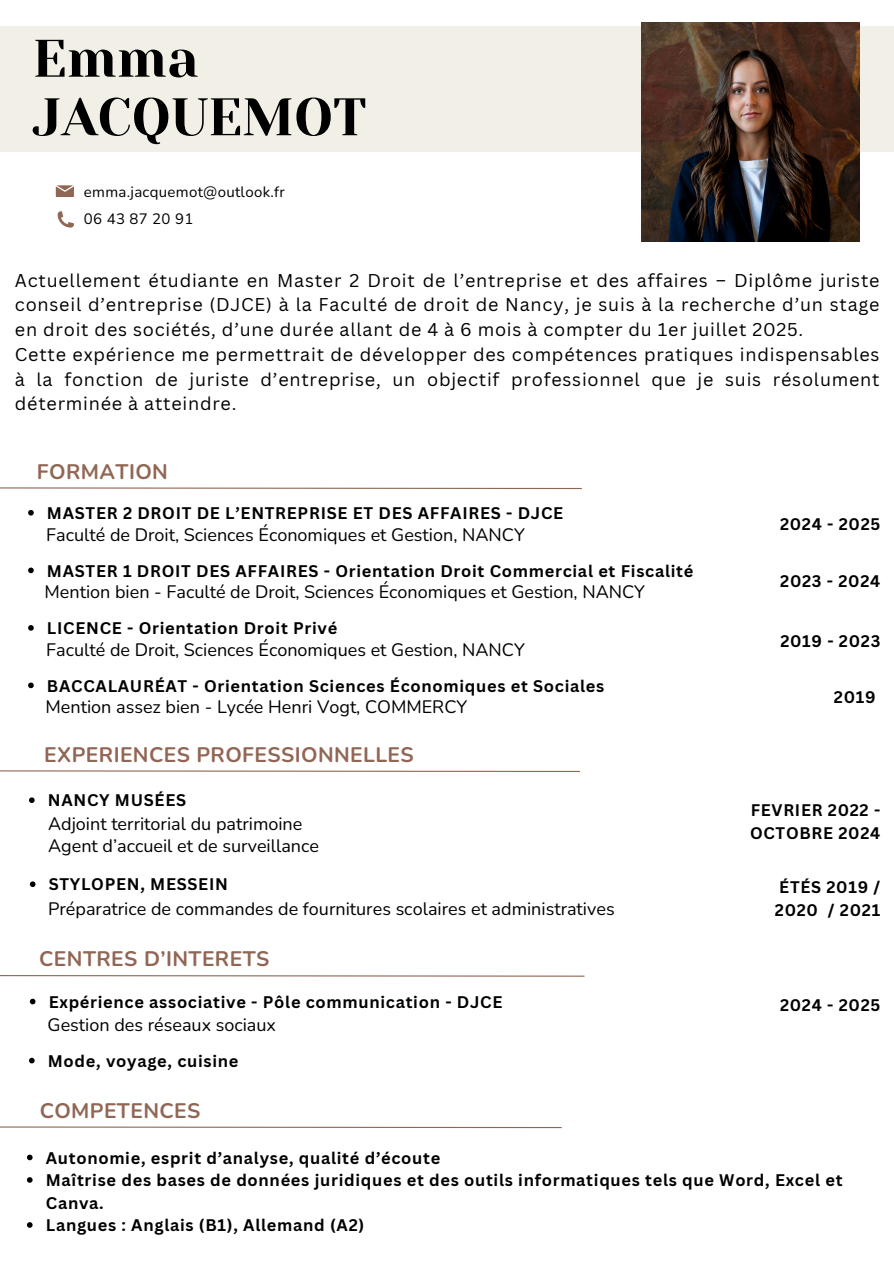
<style>
.page{position:relative;width:894px;height:1264px;background:#fff}
.page>*{position:absolute;margin:0;border:0;box-sizing:border-box;transform-origin:0 0}
.t1{font:52.65px/58.5px "Yeseva One";color:#000}
.t2{font:700 21px "Nunito";letter-spacing:.02em;color:#916654}
.t3{font:18px/24.8px "Canva Sans";letter-spacing:.045em;color:#000}
.t4{font:18px/22.5px "Nunito";color:#000}
.t5{font:700 16.35px/22.5px "Canva Sans";letter-spacing:.045em;color:#000}
.t6{font:15px "Nunito";letter-spacing:.02em;color:#000}
</style>
<div class="page">
<svg style="left:0;top:487px;width:582px;height:2px"></svg>
<svg style="left:56px;top:185px;width:18px;height:11px"></svg>
<svg style="left:58px;top:211px;width:15px;height:16px"></svg>
<svg style="left:0;top:770px;width:580px;height:2px"></svg>
<svg style="left:0;top:975px;width:585px;height:2px"></svg>
<svg style="left:0;top:1126px;width:562px;height:2px"></svg>
<div style="left:0;top:26px;width:893px;height:126px;background:#f2efe7"></div>
<svg style="left:28px;top:510px;width:6px;height:5px"></svg>
<svg style="left:28px;top:567px;width:6px;height:6px"></svg>
<svg style="left:28px;top:625px;width:6px;height:5px"></svg>
<svg style="left:28px;top:682px;width:6px;height:6px"></svg>
<svg style="left:29px;top:797px;width:6px;height:6px"></svg>
<svg style="left:30px;top:881px;width:5px;height:6px"></svg>
<svg style="left:30px;top:998px;width:5px;height:6px"></svg>
<img style="left:641px;top:22px;width:218px;height:219px">
<svg style="left:27px;top:1154px;width:6px;height:6px"></svg>
<svg style="left:27px;top:1177px;width:6px;height:5px"></svg>
<svg style="left:27px;top:1222px;width:6px;height:5px"></svg>
<svg style="left:29px;top:1057px;width:6px;height:6px"></svg>
<p class="t1" style="left:33px;top:30px;width:335px">Emma<br>JACQUEMOT</p>
<p class="t6" style="left:84px;top:182px;width:202px">emma.jacquemot@outlook.fr</p>
<h1 class="t6" style="left:84px;top:209px;width:111px">06 43 87 20 91</h1>
<h2 class="t3" style="left:15px;top:267px;width:865px">Actuellement étudiante en Master 2 Droit de l’entreprise et des affaires – Diplôme juriste conseil d’entreprise (DJCE) à la Faculté de droit de Nancy, je suis à la recherche d’un stage en droit des sociétés, d’une durée allant de 4 à 6 mois à compter du 1er juillet 2025.<br>Cette expérience me permettrait de développer des compétences pratiques indispensables à la fonction de juriste d’entreprise, un objectif professionnel que je suis résolument déterminée à atteindre.</h2>
<p class="t2" style="left:37px;top:458px;width:132px">FORMATION</p>
<p class="t5" style="left:47px;top:501px;width:517px">MASTER 2 DROIT DE L’ENTREPRISE ET DES AFFAIRES - DJCE</p>
<h5 class="t4" style="left:46px;top:523px;width:480px">Faculté de Droit, Sciences Économiques et Gestion, NANCY</h5>
<h2 class="t5" style="left:779px;top:513px;width:102px">2024 - 2025</h2>
<p class="t5" style="left:47px;top:559px;width:647px">MASTER 1 DROIT DES AFFAIRES - Orientation Droit Commercial et Fiscalité</p>
<h5 class="t4" style="left:45px;top:581px;width:601px">Mention bien - Faculté de Droit, Sciences Économiques et Gestion, NANCY</h5>
<p class="t5" style="left:780px;top:569px;width:102px">2023 - 2024</p>
<h5 class="t5" style="left:47px;top:616px;width:292px">LICENCE - Orientation Droit Privé</h5>
<p class="t4" style="left:46px;top:638px;width:480px">Faculté de Droit, Sciences Économiques et Gestion, NANCY</p>
<h5 class="t5" style="left:780px;top:629px;width:101px">2019 - 2023</h5>
<p class="t5" style="left:47px;top:674px;width:558px">BACCALAURÉAT - Orientation Sciences Économiques et Sociales</p>
<h5 class="t4" style="left:45px;top:696px;width:423px">Mention assez bien - Lycée Henri Vogt, COMMERCY</h5>
<h4 class="t5" style="left:833px;top:685px;width:43px">2019</h4>
<p class="t2" style="left:44px;top:740px;width:371px">EXPERIENCES PROFESSIONNELLES</p>
<h4 class="t5" style="left:48px;top:788px;width:140px">NANCY MUSÉES</h4>
<h4 class="t4" style="left:48px;top:812px;width:272px">Adjoint territorial du patrimoine<br>Agent d’accueil et de surveillance</h4>
<h4 class="t5" style="left:49px;top:872px;width:181px">STYLOPEN, MESSEIN</h4>
<p class="t4" style="left:48px;top:897px;width:568px">Préparatrice de commandes de fournitures scolaires et administratives</p>
<h5 class="t2" style="left:39px;top:945px;width:231px">CENTRES D’INTERETS</h5>
<p class="t5" style="left:49px;top:990px;width:455px">Expérience associative - Pôle communication - DJCE</p>
<h3 class="t4" style="left:48px;top:1013px;width:230px">Gestion des réseaux sociaux</h3>
<p class="t5" style="left:48px;top:1049px;width:192px">Mode, voyage, cuisine</p>
<h2 class="t5" style="left:749px;top:798px;width:132px">FEVRIER 2022 -<br>OCTOBRE 2024</h2>
<h3 class="t5" style="left:774px;top:875px;width:107px">ÉTÉS 2019 /<br>2020 / 2021</h3>
<h5 class="t5" style="left:779px;top:993px;width:102px">2024 - 2025</h5>
<h5 class="t2" style="left:40px;top:1096px;width:162px">COMPETENCES</h5>
<p class="t5" style="left:46px;top:1145px;width:396px">Autonomie, esprit d’analyse, qualité d’écoute</p>
<h4 class="t5" style="left:46px;top:1168px;width:798px">Maîtrise des bases de données juridiques et des outils informatiques tels que Word, Excel et<br>Canva.</h4>
<h2 class="t5" style="left:46px;top:1213px;width:320px">Langues : Anglais (B1), Allemand (A2)</h2>
</div>
